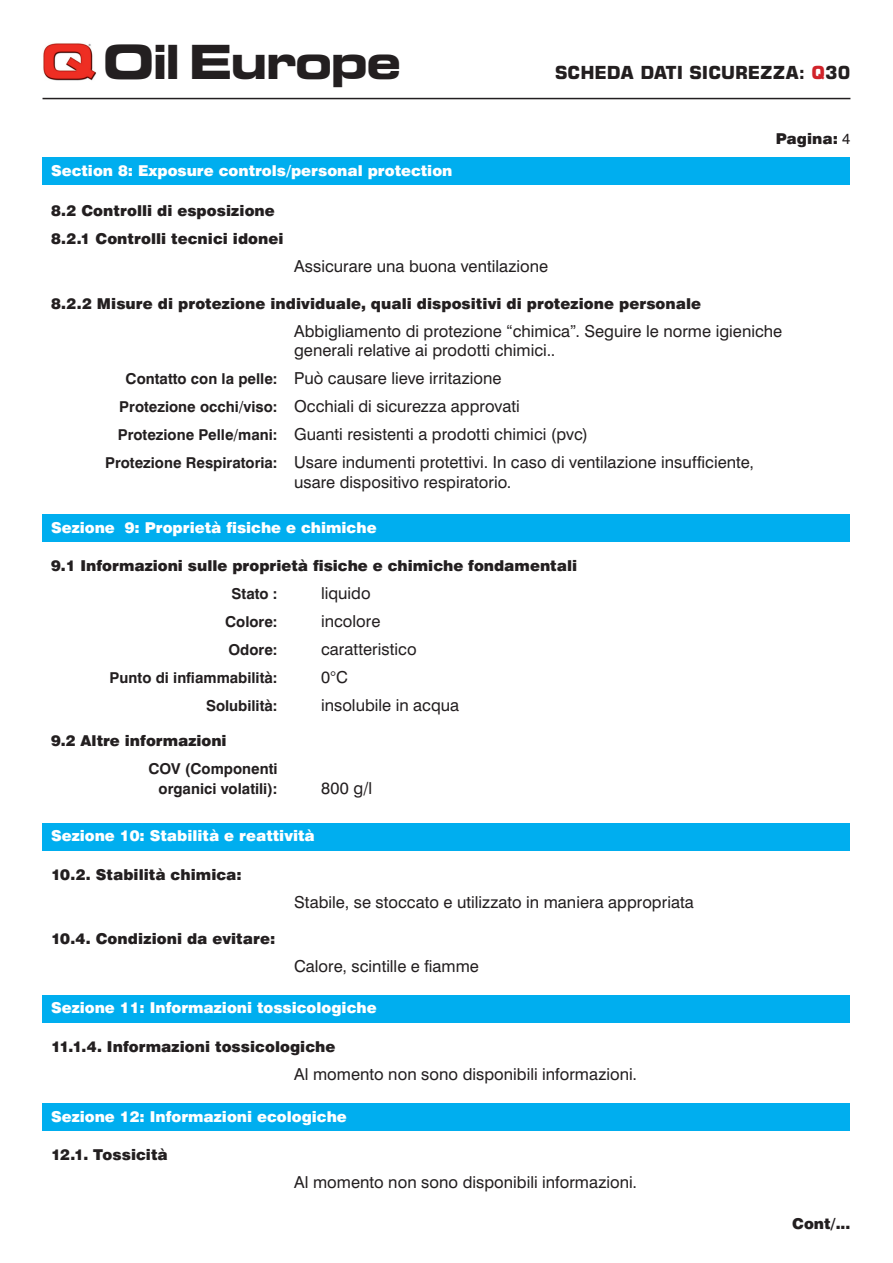
<style>
.page{position:relative;width:893px;height:1263px;background:#fff}
.page>*{position:absolute;margin:0;border:0;box-sizing:border-box;transform-origin:0 0}
.t1{font:700 expanded 46.95px "Square 721 BT";letter-spacing:-.05em;color:#231f20}
.t2{font:700 18px "Square 721 BT";color:#231f20}
.t3{font:16.5px/19.5px "Swiss 721 BT";color:#231f20}
.t4{font:900 15px/28px "Swiss 721 BT";color:#231f20}
.t5{font:900 15px "Swiss 721 BT";color:#fff}
.t6{font:700 15px/19.5px "Swiss 721 BT";color:#231f20;text-align:right}
.s1{color:#d1232a}
.s2{font-weight:400}
.s3{font-weight:700;font-size:15px}
</style>
<div class="page">
<div style="left:43px;top:514px;width:807px;height:28px;background:#00aeef"></div>
<div style="left:43px;top:823px;width:807px;height:27px;background:#00aeef"></div>
<div style="left:43px;top:995px;width:807px;height:28px;background:#00aeef"></div>
<div style="left:43px;top:1103px;width:807px;height:28px;background:#00aeef"></div>
<img style="left:43px;top:43px;width:53px;height:38px">
<hr style="left:43px;top:98px;width:807px;height:1px;background:#231f20">
<div style="left:43px;top:157px;width:807px;height:28px;background:#00aeef"></div>
<h1 class="t1" style="left:103px;top:34px;width:300px">Oil Europe</h1>
<p class="t2" style="left:555px;top:62px;width:297px">SCHEDA DATI SICUREZZA: <span class="s1">Q</span>30</p>
<p class="t4" style="left:776px;top:125px;width:76px">Pagina: <span class="s2">4</span></p>
<p class="t5" style="left:51px;top:161px;width:403px">Section 8: Exposure controls/personal protection</p>
<p class="t4" style="left:51px;top:197px;width:234px">8.2 Controlli di esposizione<br>8.2.1 Controlli tecnici idonei</p>
<p class="t3" style="left:294px;top:256px;width:256px">Assicurare una buona ventilazione</p>
<p class="t4" style="left:51px;top:289px;width:652px">8.2.2 Misure di protezione individuale, quali dispositivi di protezione personale</p>
<p class="t3" style="left:294px;top:321px;width:490px">Abbigliamento di protezione “chimica”. Seguire le norme igieniche generali relative ai prodotti chimici..</p>
<p class="t3" style="left:126px;top:368px;width:377px"><span class="s3">Contatto con la pelle:</span> Può causare lieve irritazione</p>
<p class="t3" style="left:119px;top:396px;width:402px"><span class="s3">Protezione occhi/viso:</span> Occhiali di sicurezza approvati</p>
<p class="t3" style="left:118px;top:424px;width:472px"><span class="s3">Protezione Pelle/mani:</span> Guanti resistenti a prodotti chimici (pvc)</p>
<p class="t3" style="left:105px;top:452px;width:650px"><span class="s3">Protezione Respiratoria:</span> Usare indumenti protettivi. In caso di ventilazione insufficiente,</p>
<p class="t3" style="left:294px;top:472px;width:219px">usare dispositivo respiratorio.</p>
<p class="t5" style="left:51px;top:518px;width:327px">Sezione 9: Proprietà fisiche e chimiche</p>
<p class="t4" style="left:51px;top:552px;width:528px">9.1 Informazioni sulle proprietà fisiche e chimiche fondamentali</p>
<p class="t6" style="left:232px;top:584px;width:47px">Stato :</p>
<p class="t3" style="left:321px;top:583px;width:51px">liquido</p>
<p class="t6" style="left:225px;top:612px;width:54px">Colore:</p>
<p class="t3" style="left:321px;top:611px;width:61px">incolore</p>
<p class="t6" style="left:228px;top:640px;width:51px">Odore:</p>
<p class="t3" style="left:321px;top:639px;width:97px">caratteristico</p>
<p class="t6" style="left:110px;top:668px;width:170px">Punto di infiammabilità:</p>
<p class="t3" style="left:321px;top:667px;width:28px">0°C</p>
<p class="t6" style="left:206px;top:696px;width:73px">Solubilità:</p>
<p class="t3" style="left:321px;top:695px;width:140px">insolubile in acqua</p>
<p class="t4" style="left:51px;top:727px;width:177px">9.2 Altre informazioni</p>
<p class="t6" style="left:148px;top:759px;width:131px">COV (Componenti organici volatili):</p>
<p class="t3" style="left:321px;top:778px;width:53px">800 g/l</p>
<p class="t5" style="left:51px;top:827px;width:265px">Sezione 10: Stabilità e reattività</p>
<p class="t4" style="left:51px;top:860px;width:192px">10.2. Stabilità chimica:</p>
<p class="t4" style="left:51px;top:924px;width:226px">10.4. Condizioni da evitare:</p>
<p class="t3" style="left:294px;top:892px;width:401px">Stabile, se stoccato e utilizzato in maniera appropriata</p>
<p class="t3" style="left:294px;top:956px;width:186px">Calore, scintille e fiamme</p>
<p class="t5" style="left:51px;top:999px;width:327px">Sezione 11: Informazioni tossicologiche</p>
<p class="t4" style="left:51px;top:1032px;width:286px">11.1.4. Informazioni tossicologiche</p>
<p class="t3" style="left:294px;top:1064px;width:345px">Al momento non sono disponibili informazioni.</p>
<p class="t5" style="left:51px;top:1107px;width:297px">Sezione 12: Informazioni ecologiche</p>
<p class="t4" style="left:51px;top:1141px;width:118px">12.1. Tossicità</p>
<p class="t3" style="left:294px;top:1172px;width:345px">Al momento non sono disponibili informazioni.</p>
<p class="t4" style="left:792px;top:1209px;width:60px">Cont/...</p>
</div>
